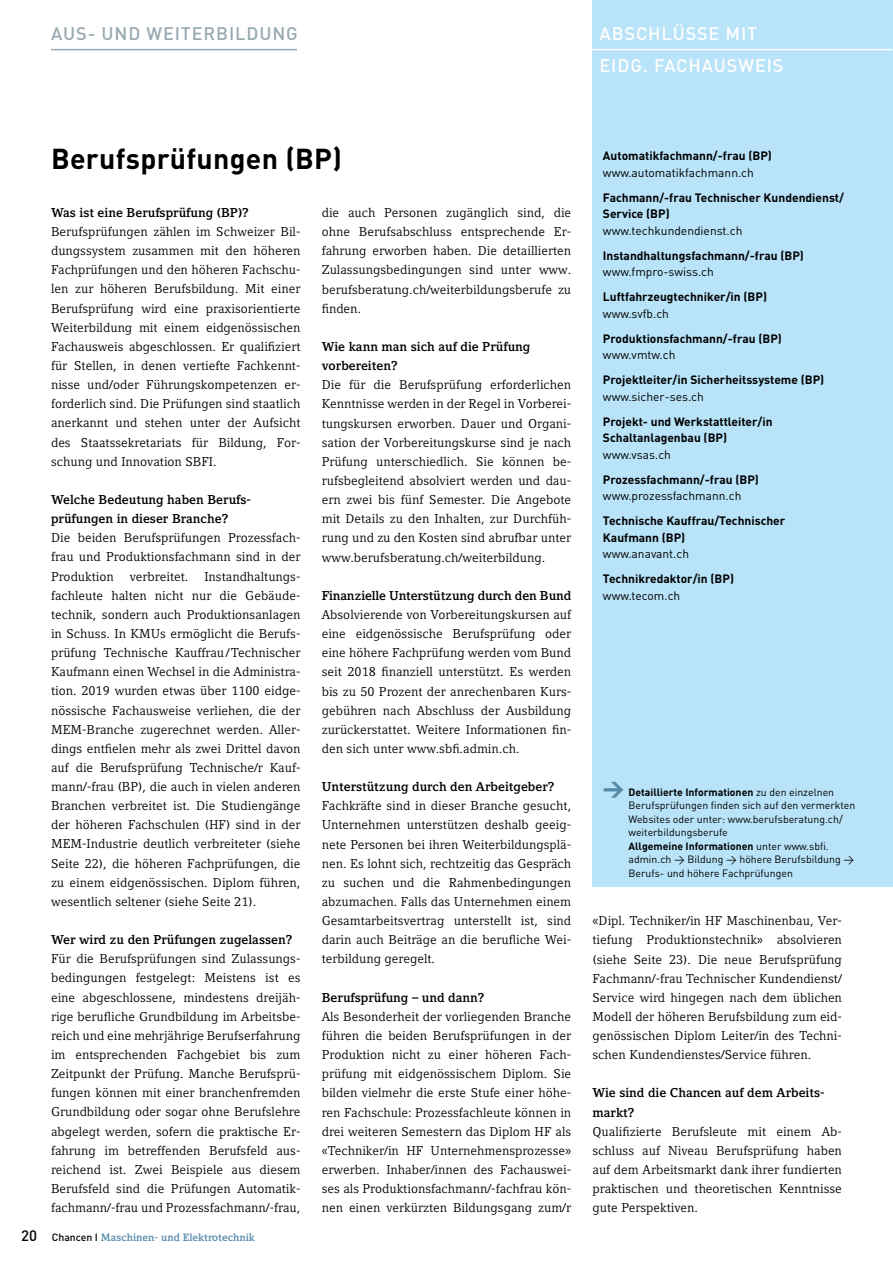
<style>
.page{position:relative;width:893px;height:1263px;background:#fff}
.page>*{position:absolute;margin:0;border:0;box-sizing:border-box;transform-origin:0 0}
.t1{font:700 28.5px "DIN";letter-spacing:.01em;color:#000}
.t2{font:500 18px/31.5px "DIN";letter-spacing:.05em;color:#fff}
.t3{font:500 18px "DIN";letter-spacing:.05em;color:#98a9b1}
.t4{font:12.75px/19.2px "Compatil Letter LT";color:#000;text-align:justify}
.t5{font:700 12.75px/19.2px "Compatil Letter LT";color:#000}
.t6{font:700 12px/16.5px "DIN";color:#000}
.t7{font:12px "DIN";color:#000}
.t8{font:10.5px/13.5px "DIN";color:#000}
.t9{font:700 10.5px "Compatil Letter LT";color:#558aaa}
.s1{font-family:"DIN";font-weight:500;font-size:15px;color:#000}
.s2{font-family:"DIN";font-weight:500;color:#000}
.s3{font-weight:900;font-size:21px;color:#558aaa}
.s4{font-weight:700}
</style>
<div class="page">
<hr style="left:51px;top:49px;width:246px;height:1px;background:#98a9b1">
<div style="left:592px;top:0;width:301px;height:887px;background:#b8e3f8"></div>
<hr style="left:591px;top:49px;width:301px;height:1px;background:#fff">
<h2 class="t3" style="left:51px;top:22px;width:248px">AUS- UND WEITERBILDUNG</h2>
<h2 class="t2" style="left:600px;top:18px;width:185px">ABSCHLÜSSE MIT<br>EIDG. FACHAUSWEIS</h2>
<h2 class="t2" style="left:603px;top:18px;width:159px">ABSCHLÜSSE MIT<br>EIDG. DIPLOM</h2>
<h1 class="t1" style="left:51px;top:140px;width:292px">Berufsprüfungen (BP)</h1>
<p class="t5" style="left:51px;top:203px;width:199px">Was ist eine Berufsprüfung (BP)?</p>
<p class="t4" style="left:51px;top:222px;width:251px">Berufsprüfungen zählen im Schweizer Bil&shy;dungssystem zusammen mit den höheren Fachprüfungen und den höheren Fachschu&shy;len zur höheren Berufsbildung. Mit einer Berufsprüfung wird eine praxisorientierte Weiterbildung mit einem eidgenössischen Fachausweis abgeschlossen. Er qualifiziert für Stellen, in denen vertiefte Fachkennt&shy;nisse und/oder Führungskompetenzen er&shy;forderlich sind. Die Prüfungen sind staatlich anerkannt und stehen unter der Aufsicht des Staatssekretariats für Bildung, For&shy;schung und Innovation SBFI.</p>
<p class="t5" style="left:51px;top:490px;width:200px">Welche Bedeutung haben Berufs&shy;prüfungen in dieser Branche?</p>
<p class="t4" style="left:51px;top:528px;width:251px">Die beiden Berufsprüfungen Prozessfach&shy;frau und Produktionsfachmann sind in der Produktion</p>
<p class="t4" style="left:51px;top:566px;width:251px;text-indent:153px">Instandhaltungs&shy;fachleute halten nicht nur die Gebäude&shy;technik, sondern auch Produktionsanlagen in Schuss. In KMUs ermöglicht die Berufs&shy;prüfung Technische Kauffrau/Technischer Kaufmann einen Wechsel in die Administra&shy;tion. 2019 wurden etwas über 1100 eidge&shy;nössische Fachausweise verliehen, die der MEM-Branche zugerechnet werden. Aller&shy;dings entfielen mehr als zwei Drittel davon auf die Berufsprüfung Technische/r Kauf&shy;mann/-frau (BP), die auch in vielen anderen Branchen verbreitet ist. Die Studiengänge der höheren Fachschulen (HF) sind in der MEM-Industrie deutlich verbreiteter (siehe Seite 22), die höheren Fachprüfungen, die zu einem eidgenössischen. Diplom führen, wesentlich seltener (siehe Seite 21).</p>
<p class="t5" style="left:51px;top:930px;width:243px">Wer wird zu den Prüfungen zugelassen?</p>
<p class="t4" style="left:51px;top:949px;width:251px">Für die Berufsprüfungen sind Zulassungs&shy;bedingungen festgelegt: Meistens ist es eine abgeschlossene, mindestens dreijäh&shy;rige berufliche Grundbildung im Arbeitsbe&shy;reich und eine mehrjährige Berufserfahrung im entsprechenden Fachgebiet bis zum Zeitpunkt der Prüfung. Manche Berufsprü&shy;fungen können mit einer branchenfremden Grundbildung oder sogar ohne Berufslehre abgelegt werden, sofern die praktische Er&shy;fahrung im betreffenden Berufsfeld aus&shy;reichend ist. Zwei Beispiele aus diesem Berufsfeld sind die Prüfungen Automatik&shy;fachmann/-frau und Prozessfachmann/-frau,</p>
<p class="t4" style="left:130px;top:566px;width:60px">verbreitet.</p>
<p class="t9" style="left:21px;top:1231px;width:235px"><span class="s1">20</span> <span class="s2">Chancen I</span> Maschinen- und Elektrotechnik</p>
<p class="t4" style="left:322px;top:203px;width:251px">die auch Personen zugänglich sind, die ohne Berufsabschluss entsprechende Er&shy;fahrung erworben haben. Die detaillierten Zulassungsbedingungen sind unter www. berufsberatung.ch/weiterbildungsberufe zu finden.</p>
<p class="t5" style="left:322px;top:337px;width:210px">Wie kann man sich auf die Prüfung vorbereiten?</p>
<p class="t4" style="left:322px;top:375px;width:251px">Die für die Berufsprüfung erforderlichen Kenntnisse werden in der Regel in Vorberei&shy;tungskursen erworben. Dauer und Organi&shy;sation der Vorbereitungskurse sind je nach Prüfung unterschiedlich. Sie können be&shy;rufsbegleitend absolviert werden und dau&shy;ern zwei bis fünf Semester. Die Angebote mit Details zu den Inhalten, zur Durchfüh&shy;rung und zu den Kosten sind abrufbar unter www.berufsberatung.ch/weiterbildung.</p>
<p class="t5" style="left:322px;top:586px;width:251px">Finanzielle Unterstützung durch den Bund</p>
<p class="t4" style="left:322px;top:605px;width:251px">Absolvierende von Vorbereitungskursen auf eine eidgenössische Berufsprüfung oder eine höhere Fachprüfung werden vom Bund seit 2018 finanziell unterstützt. Es werden bis zu 50 Prozent der anrechenbaren Kurs&shy;gebühren nach Abschluss der Ausbildung zurückerstattet. Weitere Informationen fin&shy;den sich unter www.sbfi.admin.ch.</p>
<p class="t5" style="left:322px;top:777px;width:234px">Unterstützung durch den Arbeitgeber?</p>
<p class="t4" style="left:322px;top:796px;width:251px">Fachkräfte sind in dieser Branche gesucht, Unternehmen unterstützen deshalb geeig&shy;nete Personen bei ihren Weiterbildungsplä&shy;nen. Es lohnt sich, rechtzeitig das Gespräch zu suchen und die Rahmenbedingungen abzumachen. Falls das Unternehmen einem Gesamtarbeitsvertrag unterstellt ist, sind darin auch Beiträge an die berufliche Wei&shy;terbildung geregelt.</p>
<p class="t5" style="left:322px;top:987px;width:164px">Berufsprüfung – und dann?</p>
<p class="t4" style="left:322px;top:1007px;width:251px">Als Besonderheit der vorliegenden Branche führen die beiden Berufsprüfungen in der Produktion nicht zu einer höheren Fach&shy;prüfung mit eidgenössischem Diplom. Sie bilden vielmehr die erste Stufe einer höhe&shy;ren Fachschule: Prozessfachleute können in drei weiteren Semestern das Diplom HF als «Techniker/in HF Unternehmensprozesse» erwerben. Inhaber/innen des Fachauswei&shy;ses als Produktionsfachmann/-fachfrau kön&shy;nen einen verkürzten Bildungsgang zum/r</p>
<p class="t6" style="left:603px;top:147px;width:170px">Automatikfachmann/-frau (BP)</p>
<p class="t7" style="left:603px;top:165px;width:152px">www.automatikfachmann.ch</p>
<p class="t6" style="left:603px;top:188px;width:242px">Fachmann/-frau Technischer Kundendienst/<br>Service (BP)</p>
<p class="t7" style="left:603px;top:223px;width:141px">www.techkundendienst.ch</p>
<p class="t6" style="left:603px;top:246px;width:202px">Instandhaltungsfachmann/-frau (BP)</p>
<p class="t7" style="left:603px;top:264px;width:112px">www.fmpro-swiss.ch</p>
<p class="t6" style="left:603px;top:288px;width:166px">Luftfahrzeugtechniker/in (BP)</p>
<p class="t7" style="left:603px;top:306px;width:68px">www.svfb.ch</p>
<p class="t6" style="left:603px;top:329px;width:180px">Produktionsfachmann/-frau (BP)</p>
<p class="t7" style="left:603px;top:347px;width:74px">www.vmtw.ch</p>
<p class="t6" style="left:603px;top:371px;width:223px">Projektleiter/in Sicherheitssysteme (BP)</p>
<p class="t7" style="left:603px;top:389px;width:102px">www.sicher-ses.ch</p>
<p class="t6" style="left:603px;top:412px;width:171px">Projekt- und Werkstattleiter/in<br>Schaltanlagenbau (BP)</p>
<p class="t7" style="left:603px;top:447px;width:69px">www.vsas.ch</p>
<p class="t6" style="left:603px;top:470px;width:157px">Prozessfachmann/-frau (BP)</p>
<p class="t7" style="left:603px;top:488px;width:140px">www.prozessfachmann.ch</p>
<p class="t6" style="left:603px;top:512px;width:184px">Technische Kauffrau/Technischer<br>Kaufmann (BP)</p>
<p class="t7" style="left:603px;top:546px;width:88px">www.anavant.ch</p>
<p class="t6" style="left:603px;top:570px;width:133px">Technikredaktor/in (BP)</p>
<p class="t7" style="left:603px;top:588px;width:79px">www.tecom.ch</p>
<p class="t8" style="left:628px;top:785px;width:228px;text-indent:-26px"><span class="s3">&gt;</span> <span class="s4">Detaillierte Informationen</span> zu den einzelnen Berufsprüfungen finden sich auf den vermerkten Websites oder unter: www.berufsberatung.ch/ weiterbildungsberufe<br><span class="s4">Allgemeine Informationen</span> unter www.sbfi. admin.ch &gt; Bildung &gt; höhere Berufsbildung &gt; Berufs- und höhere Fachprüfungen</p>
<p class="t4" style="left:592px;top:911px;width:251px">«Dipl. Techniker/in HF Maschinenbau, Ver&shy;tiefung Produktionstechnik» absolvieren (siehe Seite 23). Die neue Berufsprüfung Fachmann/-frau Technischer Kundendienst/ Service wird hingegen nach dem üblichen Modell der höheren Berufsbildung zum eid&shy;genössischen Diplom Leiter/in des Techni&shy;schen Kundendienstes/Service führen.</p>
<p class="t5" style="left:592px;top:1083px;width:234px">Wie sind die Chancen auf dem Arbeits&shy;markt?</p>
<p class="t4" style="left:592px;top:1122px;width:251px">Qualifizierte Berufsleute mit einem Ab&shy;schluss auf Niveau Berufsprüfung haben auf dem Arbeitsmarkt dank ihrer fundierten praktischen und theoretischen Kenntnisse gute Perspektiven.</p>
</div>
